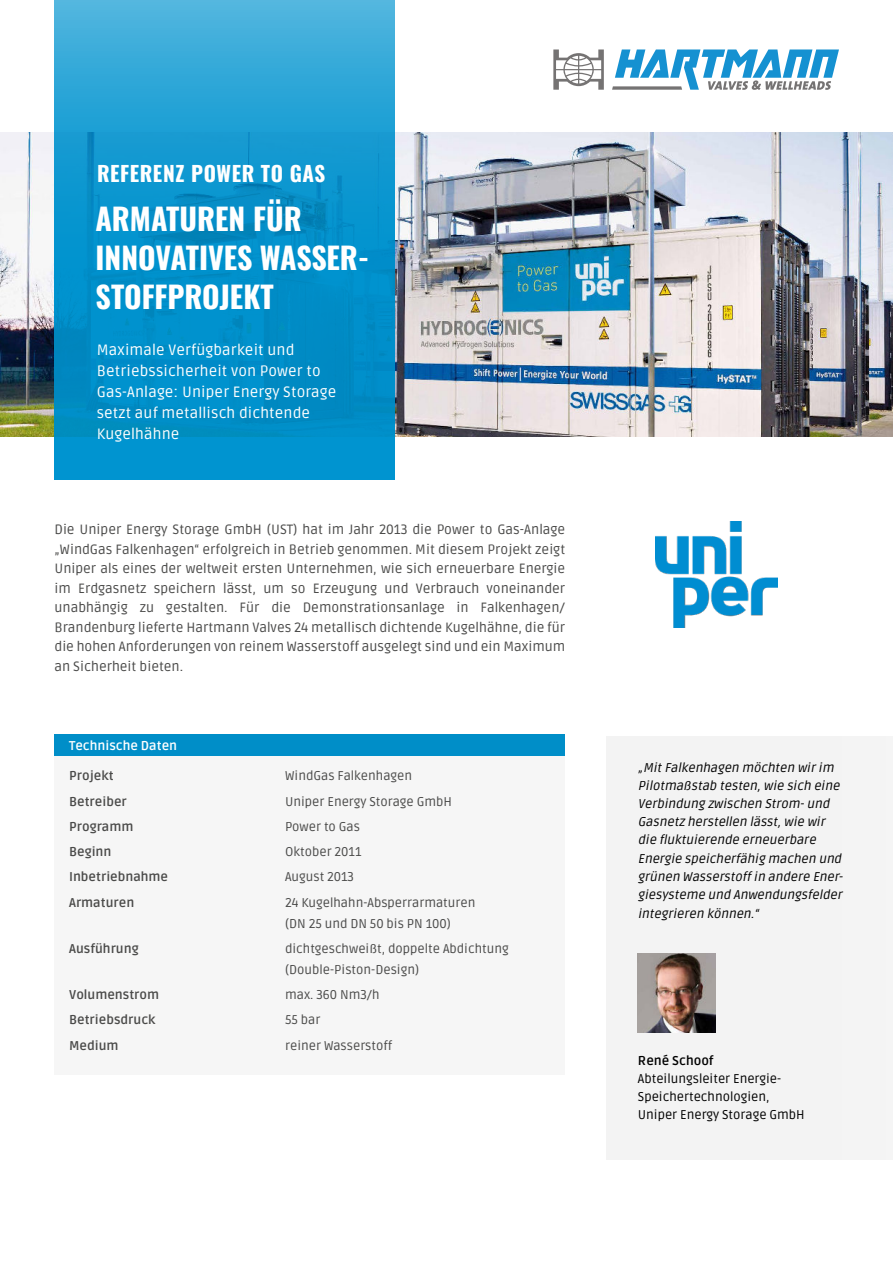
<style>
.page{position:relative;width:893px;height:1263px;background:#fff}
.page>*{position:absolute;margin:0;border:0;box-sizing:border-box;transform-origin:0 0}
.t1{font:30px/39px "Oswald";color:#fff}
.t2{font:21px "Oswald";letter-spacing:.03em;color:#fff}
.t3{font:15px/21px "Ruda";letter-spacing:.01em;color:#fff}
.t4{font:13.5px/19.5px "Ruda";color:#4a4a49;text-align:justify}
.t5{font:italic 12.75px/18px "Ruda";color:#000}
.t6{font:12.75px/21px "Ruda";color:#4a4a49}
.t7{font:700 12.75px "Ruda";color:#4a4a49}
.t8{font:12.75px/18px "Ruda";color:#000}
.t9{font:700 12.75px "Ruda";color:#fff}
.t10{font:700 12.75px "Ruda";color:#000}
</style>
<div class="page">
<img style="left:0;top:133px;width:893px;height:304px">
<div style="left:606px;top:736px;width:287px;height:424px;background:#f3f3f3"></div>
<svg style="left:54px;top:0;width:341px;height:479px;background:#1197ce"></svg>
<svg style="left:612px;top:49px;width:227px;height:41px"></svg>
<svg style="left:553px;top:49px;width:51px;height:41px"></svg>
<div style="left:54px;top:734px;width:511px;height:340px;background:#f6f6f6"></div>
<div style="left:54px;top:734px;width:511px;height:22px;background:#008ec8"></div>
<img style="left:638px;top:953px;width:77px;height:79px">
<img style="left:655px;top:522px;width:122px;height:105px">
<h2 class="t2" style="left:97px;top:162px;width:230px">REFERENZ POWER TO GAS</h2>
<h1 class="t1" style="left:96px;top:201px;width:275px">ARMATUREN FÜR<br>INNOVATIVES WASSER-<br>STOFFPROJEKT</h1>
<p class="t3" style="left:97px;top:339px;width:241px">Maximale Verfügbarkeit und<br>Betriebssicherheit von Power to<br>Gas-Anlage: Uniper Energy Storage setzt auf metallisch dichtende<br>Kugelhähne</p>
<p class="t4" style="left:54px;top:520px;width:512px">Die Uniper Energy Storage GmbH (UST) hat im Jahr 2013 die Power to Gas-Anlage „WindGas Falkenhagen“ erfolgreich in Betrieb genommen. Mit diesem Projekt zeigt Uniper als eines der weltweit ersten Unternehmen, wie sich erneuerbare Energie im Erdgasnetz speichern lässt, um so Erzeugung und Verbrauch voneinander unabhängig zu gestalten. Für die Demonstrationsanlage in Falkenhagen/ Brandenburg lieferte Hartmann Valves 24 metallisch dichtende Kugelhähne, die für die hohen Anforderungen von reinem Wasserstoff ausgelegt sind und ein Maximum an Sicherheit bieten.</p>
<p class="t9" style="left:69px;top:739px;width:110px">Technische Daten</p>
<p class="t7" style="left:69px;top:770px;width:46px">Projekt</p>
<p class="t6" style="left:285px;top:766px;width:129px">WindGas Falkenhagen</p>
<p class="t7" style="left:69px;top:795px;width:59px">Betreiber</p>
<p class="t6" style="left:285px;top:791px;width:168px">Uniper Energy Storage GmbH</p>
<p class="t7" style="left:69px;top:820px;width:66px">Programm</p>
<p class="t6" style="left:285px;top:816px;width:77px">Power to Gas</p>
<p class="t7" style="left:69px;top:846px;width:44px">Beginn</p>
<p class="t6" style="left:285px;top:841px;width:78px">Oktober 2011</p>
<p class="t7" style="left:69px;top:871px;width:100px">Inbetriebnahme</p>
<p class="t6" style="left:285px;top:867px;width:70px">August 2013</p>
<p class="t7" style="left:69px;top:896px;width:67px">Armaturen</p>
<p class="t6" style="left:285px;top:892px;width:192px">24 Kugelhahn-Absperrarmaturen (DN 25 und DN 50 bis PN 100)</p>
<p class="t7" style="left:69px;top:942px;width:71px">Ausführung</p>
<p class="t6" style="left:285px;top:938px;width:225px">dichtgeschweißt, doppelte Abdichtung (Double-Piston-Design)</p>
<p class="t7" style="left:69px;top:989px;width:92px">Volumenstrom</p>
<p class="t6" style="left:285px;top:984px;width:96px">max. 360 Nm3/h</p>
<p class="t7" style="left:69px;top:1014px;width:88px">Betriebsdruck</p>
<p class="t6" style="left:285px;top:1010px;width:37px">55 bar</p>
<p class="t7" style="left:69px;top:1039px;width:51px">Medium</p>
<p class="t6" style="left:285px;top:1035px;width:109px">reiner Wasserstoff</p>
<p class="t5" style="left:638px;top:759px;width:208px">„Mit Falkenhagen möchten wir im Pilotmaßstab testen,wie sich eine Verbindung zwischen Strom-und Gasnetz herstellen lässt,wie wir die fluktuierende erneuerbare Energie speicherfähig machen und grünen Wasserstoff in andere Ener&shy;giesysteme und Anwendungsfelder</p>
<p class="t5" style="left:638px;top:905px;width:125px">integrieren können.“</p>
<p class="t10" style="left:638px;top:1054px;width:77px">René Schoof</p>
<p class="t8" style="left:638px;top:1069px;width:168px">Abteilungsleiter Energie-<br>Speichertechnologien,<br>Uniper Energy Storage GmbH</p>
</div>
